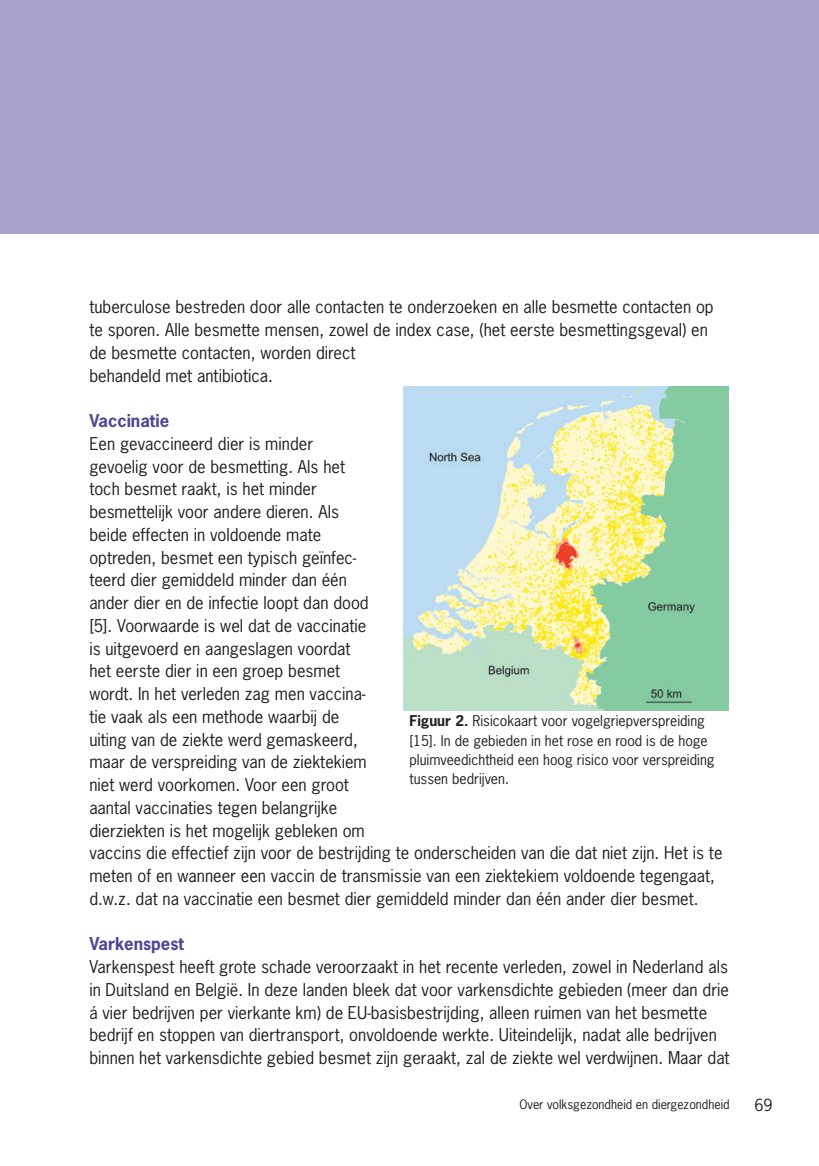
<style>
.page{position:relative;width:819px;height:1166px;background:#fff}
.page>*{position:absolute;margin:0;border:0;box-sizing:border-box;transform-origin:0 0}
.t1{font:16.62px/22.8px "News Gothic Std";color:#231f20}
.t2{font:700 16.62px "News Gothic Std";color:#4e4793}
.t3{font:15.75px "News Gothic Std";color:#231f20}
.t4{font:14px/19.2px "News Gothic Std";color:#231f20}
.t5{font:12.25px "News Gothic Std";color:#231f20}
.s1{font-weight:700}
</style>
<div class="page">
<div style="left:0;top:0;width:819px;height:234px;background:#a7a2cb"></div>
<img style="left:403px;top:387px;width:325px;height:323px">
<p class="t1" style="left:89px;top:295px;width:626px">tuberculose bestreden door alle contacten te onderzoeken en alle besmette contacten op te sporen. Alle besmette mensen, zowel de index case, (het eerste besmettingsgeval) en de besmette contacten, worden direct<br>behandeld met antibiotica.</p>
<p class="t2" style="left:89px;top:410px;width:81px">Vaccinatie</p>
<p class="t1" style="left:89px;top:432px;width:634px">Een gevaccineerd dier is minder<br>gevoelig voor de besmetting. Als het<br>toch besmet raakt, is het minder<br>besmettelijk voor andere dieren. Als<br>beide effecten in voldoende mate<br>optreden, besmet een typisch geïnfec-<br>teerd dier gemiddeld minder dan één<br>ander dier en de infectie loopt dan dood<br>[5]. Voorwaarde is wel dat de vaccinatie<br>is uitgevoerd en aangeslagen voordat<br>het eerste dier in een groep besmet<br>wordt. In het verleden zag men vaccina-<br>tie vaak als een methode waarbij de<br>uiting van de ziekte werd gemaskeerd,<br>maar de verspreiding van de ziektekiem<br>niet werd voorkomen. Voor een groot<br>aantal vaccinaties tegen belangrijke<br>dierziekten is het mogelijk gebleken om<br>vaccins die effectief zijn voor de bestrijding te onderscheiden van die dat niet zijn. Het is te meten of en wanneer een vaccin de transmissie van een ziektekiem voldoende tegengaat, d.w.z. dat na vaccinatie een besmet dier gemiddeld minder dan één ander dier besmet.</p>
<p class="t2" style="left:89px;top:933px;width:96px">Varkenspest</p>
<p class="t1" style="left:89px;top:955px;width:641px">Varkenspest heeft grote schade veroorzaakt in het recente verleden, zowel in Nederland als in Duitsland en België. In deze landen bleek dat voor varkensdichte gebieden (meer dan drie á vier bedrijven per vierkante km) de EU-basisbestrijding, alleen ruimen van het besmette bedrijf en stoppen van diertransport, onvoldoende werkte. Uiteindelijk, nadat alle bedrijven binnen het varkensdichte gebied besmet zijn geraakt, zal de ziekte wel verdwijnen. Maar dat</p>
<p class="t4" style="left:409px;top:711px;width:306px"><span class="s1">Figuur 2.</span> Risicokaart voor vogelgriepverspreiding [15]. In de gebieden in het rose en rood is de hoge pluimveedichtheid een hoog risico voor verspreiding tussen bedrijven.</p>
<p class="t5" style="left:519px;top:1096px;width:211px">Over volksgezondheid en diergezondheid</p>
<p class="t3" style="left:754px;top:1095px;width:20px">69</p>
</div>
